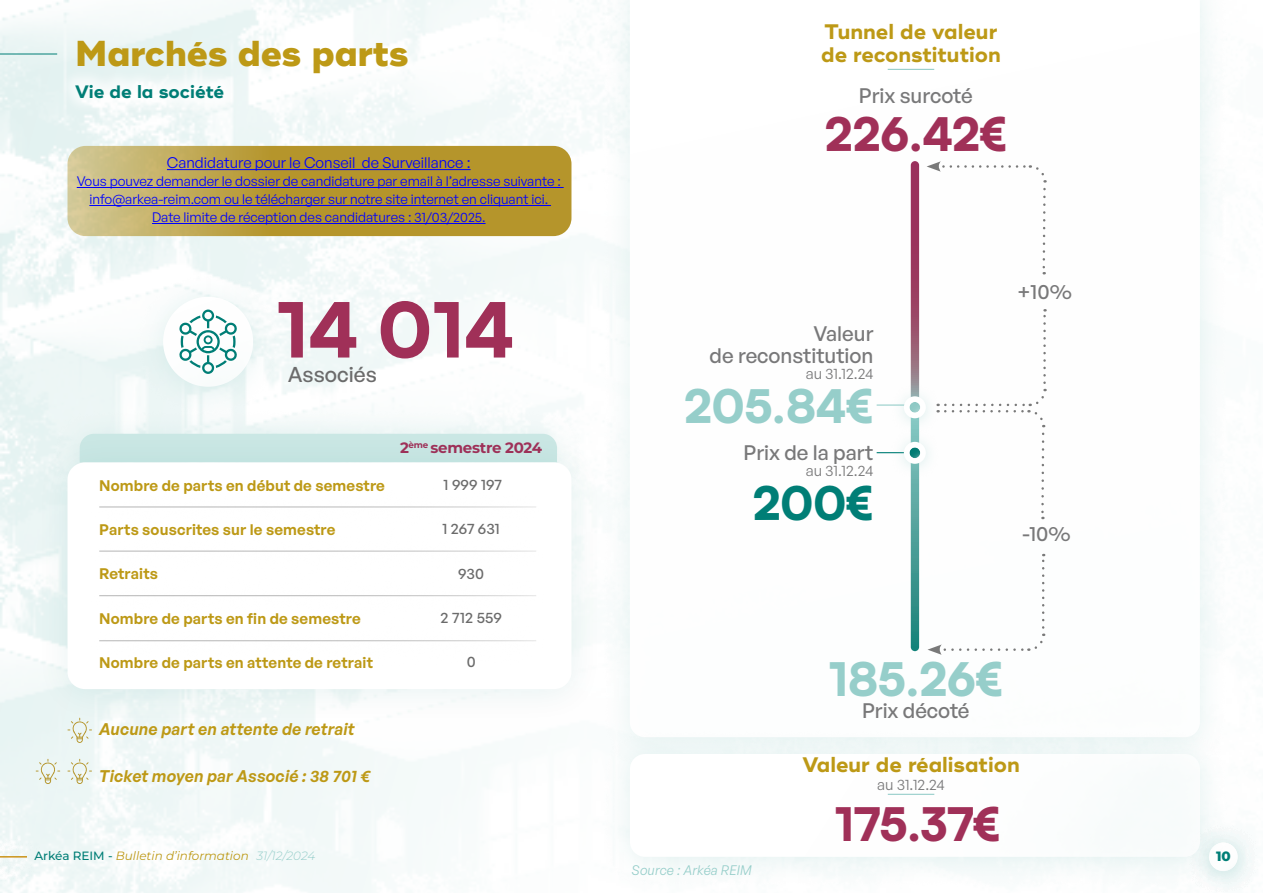
<style>
.page{position:relative;width:1263px;height:893px;background:#fff}
.page>*{position:absolute;margin:0;border:0;box-sizing:border-box;transform-origin:0 0}
.Numbers_NoFilet{font:900 75px "Satoshi";color:#a03058}
.Numbers_Frise{font:900 45.75px "Satoshi";color:#a03058}
.Numbers_Frise-2{font:900 45.75px "Satoshi";color:#96ceca}
.Numbers_Frise-3{font:900 45.75px "Satoshi";color:#007e76}
.Titrage_1_NoBloc{font:800 36px "Ridley Grotesk";color:#bd9916}
.Titres_Violet{font:700 21px "Ridley Grotesk";color:#bd9916}
.Numbers_NoFilet-2{font:500 21px "General Sans";color:#6b6b6b}
.Numbers_NoFilet-3{font:500 20.55px "General Sans";color:#787879}
.Numbers_Frise-4{font:500 20.55px "General Sans";color:#787879}
.SOUS_Titres{font:700 18px "Ridley Grotesk";color:#007e76}
.Catégorie{font:italic 600 16.5px "General Sans";letter-spacing:.01em;color:#bd9916}
.Catégorie-2{font:600 15px "General Sans";letter-spacing:.01em;color:#bd9916}
.Numbers_NoFilet-4{font:15px "General Sans";color:#00f}
.Valeur{font:500 15px "General Sans";letter-spacing:.005em;color:#6b6b6b}
.Numbers_NoFilet-5{font:15px "General Sans";letter-spacing:-.005em;color:#787879}
.t1{font:700 15px "Montserrat";letter-spacing:-.02em;color:#a03058}
.Titres_Violet-2{font:15px "General Sans";letter-spacing:-.005em;color:#787879}
.Numbers_NoFilet-6{font:13.5px/18px "General Sans";color:#00f;text-align:center}
.Sources_Plus_d_infos{font:italic 13.5px "General Sans";letter-spacing:.01em;color:#96ceca}
.t2{font:800 13.5px "Montserrat";color:#007e76}
.t3{font:italic 12px "Montserrat";color:#bd9916}
.s1{font-weight:500;font-style:normal;color:#007e76}
.s2{font-weight:300;color:#96ceca}
</style>
<div class="page">
<img style="left:0;top:0;width:602px;height:893px">
<div style="left:0;top:831px;width:52px;height:57px;background:#96ceca;opacity:.25"></div>
<svg style="left:0;top:856px;width:27px;height:1px"></svg>
<div style="left:1186px;top:822px;width:74px;height:71px;background:#96ceca;opacity:.25"></div>
<div style="left:1209px;top:842px;width:29px;height:29px;background:#fff;border-radius:50%"></div>
<svg style="left:67px;top:146px;width:504px;height:90px;background:#bb9f42"></svg>
<hr style="left:167px;top:169px;width:304px;height:1px;background:#00f">
<hr style="left:77px;top:187px;width:487px;height:1px;background:#00f">
<hr style="left:89px;top:205px;width:462px;height:1px;background:#00f">
<hr style="left:152px;top:223px;width:333px;height:1px;background:#00f">
<div style="left:59px;top:68px;width:181px;height:47px;background:#fff;opacity:.75"></div>
<div style="left:52px;top:409px;width:533px;height:85px;background:#f3f9f9"></div>
<div style="left:34px;top:432px;width:571px;height:294px;background:#007e76;opacity:.1"></div>
<div style="left:67px;top:462px;width:504px;height:227px;background:#fff;border-radius:17px"></div>
<hr style="left:99px;top:640px;width:437px;height:1px;background:#b5b5b5">
<hr style="left:99px;top:595px;width:437px;height:1px;background:#b5b5b5">
<hr style="left:99px;top:551px;width:437px;height:1px;background:#b5b5b5">
<hr style="left:99px;top:507px;width:437px;height:1px;background:#b5b5b5">
<hr style="left:0;top:54px;width:57px;height:1px;background:#007e76">
<div style="left:135px;top:272px;width:146px;height:146px;background:#96ceca;opacity:.25"></div>
<div style="left:163px;top:297px;width:90px;height:90px;background:#fff;border-radius:50%"></div>
<svg style="left:179px;top:310px;width:58px;height:64px"></svg>
<svg style="left:911px;top:161px;width:8px;height:490px;background:#736979"></svg>
<hr style="left:877px;top:404px;width:46px;height:2px;background:#96ceca">
<hr style="left:877px;top:452px;width:45px;height:1px;background:#007e76">
<div style="left:890px;top:430px;width:49px;height:49px;background:#96ceca;opacity:.35"></div>
<div style="left:904px;top:442px;width:22px;height:22px;background:#fff;border-radius:50%"></div>
<div style="left:908px;top:446px;width:13px;height:12px;background:#96ceca;opacity:.2"></div>
<div style="left:890px;top:384px;width:49px;height:49px;background:#96ceca;opacity:.35"></div>
<div style="left:904px;top:396px;width:22px;height:22px;background:#fff;border-radius:50%"></div>
<div style="left:908px;top:400px;width:13px;height:13px;background:#96ceca;opacity:.2"></div>
<hr style="left:888px;top:69px;width:46px;height:1px;background:#96ceca">
<div style="left:602px;top:729px;width:626px;height:159px;background:#f6fafa"></div>
<div style="left:630px;top:754px;width:570px;height:103px;background:#fff;border-radius:15px"></div>
<hr style="left:888px;top:794px;width:46px;height:1px;background:#96ceca">
<svg style="left:927px;top:161px;width:120px;height:113px"></svg>
<svg style="left:945px;top:389px;width:102px;height:130px"></svg>
<svg style="left:1043px;top:309px;width:3px;height:74px"></svg>
<svg style="left:1042px;top:554px;width:2px;height:74px"></svg>
<svg style="left:928px;top:634px;width:118px;height:21px"></svg>
<svg style="left:67px;top:759px;width:25px;height:25px"></svg>
<svg style="left:36px;top:759px;width:24px;height:25px"></svg>
<svg style="left:67px;top:718px;width:25px;height:25px"></svg>
<p class="Titrage_1_NoBloc" style="left:75px;top:32px;width:335px">Marchés des parts</p>
<p class="SOUS_Titres" style="left:75px;top:81px;width:151px">Vie de la société</p>
<p class="Numbers_NoFilet-4" style="left:167px;top:154px;width:305px">Candidature pour le Conseil de Surveillance :</p>
<p class="Numbers_NoFilet-6" style="left:77px;top:172px;width:486px">Vous pouvez demander le dossier de candidature par email à l’adresse suivante : info@arkea-reim.com ou le télécharger sur notre site internet en cliquant ici.</p>
<p class="Numbers_NoFilet-6" style="left:152px;top:208px;width:335px">Date limite de réception des candidatures : 31/03/2025.</p>
<p class="Numbers_NoFilet" style="left:276px;top:273px;width:239px">14 014</p>
<p class="Numbers_NoFilet-2" style="left:288px;top:361px;width:91px">Associés</p>
<p class="Catégorie-2" style="left:99px;top:476px;width:287px">Nombre de parts en début de semestre</p>
<p class="Catégorie-2" style="left:99px;top:520px;width:238px">Parts souscrites sur le semestre</p>
<p class="Catégorie-2" style="left:99px;top:564px;width:60px">Retraits</p>
<p class="Catégorie-2" style="left:99px;top:609px;width:263px">Nombre de parts en fin de semestre</p>
<p class="Catégorie-2" style="left:99px;top:653px;width:275px">Nombre de parts en attente de retrait</p>
<p class="t1" style="left:400px;top:437px;width:144px">2<sup>ème</sup> semestre 2024</p>
<p class="Valeur" style="left:444px;top:475px;width:60px">1 999 197</p>
<p class="Valeur" style="left:442px;top:519px;width:59px">1 267 631</p>
<p class="Valeur" style="left:458px;top:564px;width:28px">930</p>
<p class="Valeur" style="left:441px;top:608px;width:63px">2 712 559</p>
<p class="Valeur" style="left:467px;top:652px;width:10px">0</p>
<p class="Catégorie" style="left:99px;top:718px;width:257px">Aucune part en attente de retrait</p>
<p class="Catégorie" style="left:99px;top:765px;width:272px">Ticket moyen par Associé : 38 701 €</p>
<p class="Titres_Violet" style="left:825px;top:19px;width:174px">Tunnel de valeur</p>
<p class="Titres_Violet" style="left:821px;top:42px;width:181px">de reconstitution</p>
<p class="Numbers_Frise-4" style="left:859px;top:82px;width:115px">Prix surcoté</p>
<p class="Numbers_Frise" style="left:825px;top:99px;width:184px">226.42€</p>
<p class="Numbers_NoFilet-3" style="left:813px;top:320px;width:61px">Valeur</p>
<p class="Numbers_NoFilet-3" style="left:710px;top:343px;width:165px">de reconstitution</p>
<p class="Numbers_NoFilet-5" style="left:806px;top:364px;width:69px">au 31.12.24</p>
<p class="Numbers_Frise-2" style="left:684px;top:371px;width:191px">205.84€</p>
<p class="Numbers_NoFilet-3" style="left:743px;top:439px;width:131px">Prix de la part</p>
<p class="Numbers_NoFilet-5" style="left:806px;top:461px;width:69px">au 31.12.24</p>
<p class="Numbers_Frise-3" style="left:753px;top:468px;width:122px">200€</p>
<p class="Numbers_NoFilet-3" style="left:1017px;top:278px;width:56px">+10%</p>
<p class="Numbers_NoFilet-3" style="left:1022px;top:521px;width:50px">-10%</p>
<p class="Numbers_Frise-2" style="left:828px;top:644px;width:176px">185.26€</p>
<p class="Numbers_Frise-4" style="left:862px;top:698px;width:109px">Prix décoté</p>
<p class="Titres_Violet" style="left:802px;top:752px;width:219px">Valeur de réalisation</p>
<p class="Titres_Violet-2" style="left:877px;top:775px;width:69px">au 31.12.24</p>
<p class="Numbers_Frise" style="left:834px;top:789px;width:167px">175.37€</p>
<p class="t3" style="left:34px;top:848px;width:282px"><span class="s1">Arkéa REIM -</span> Bulletin d’information <span class="s2">31/12/2024</span></p>
<p class="t2" style="left:1216px;top:846px;width:16px">10</p>
<p class="Sources_Plus_d_infos" style="left:631px;top:862px;width:122px">Source : Arkéa REIM</p>
</div>
